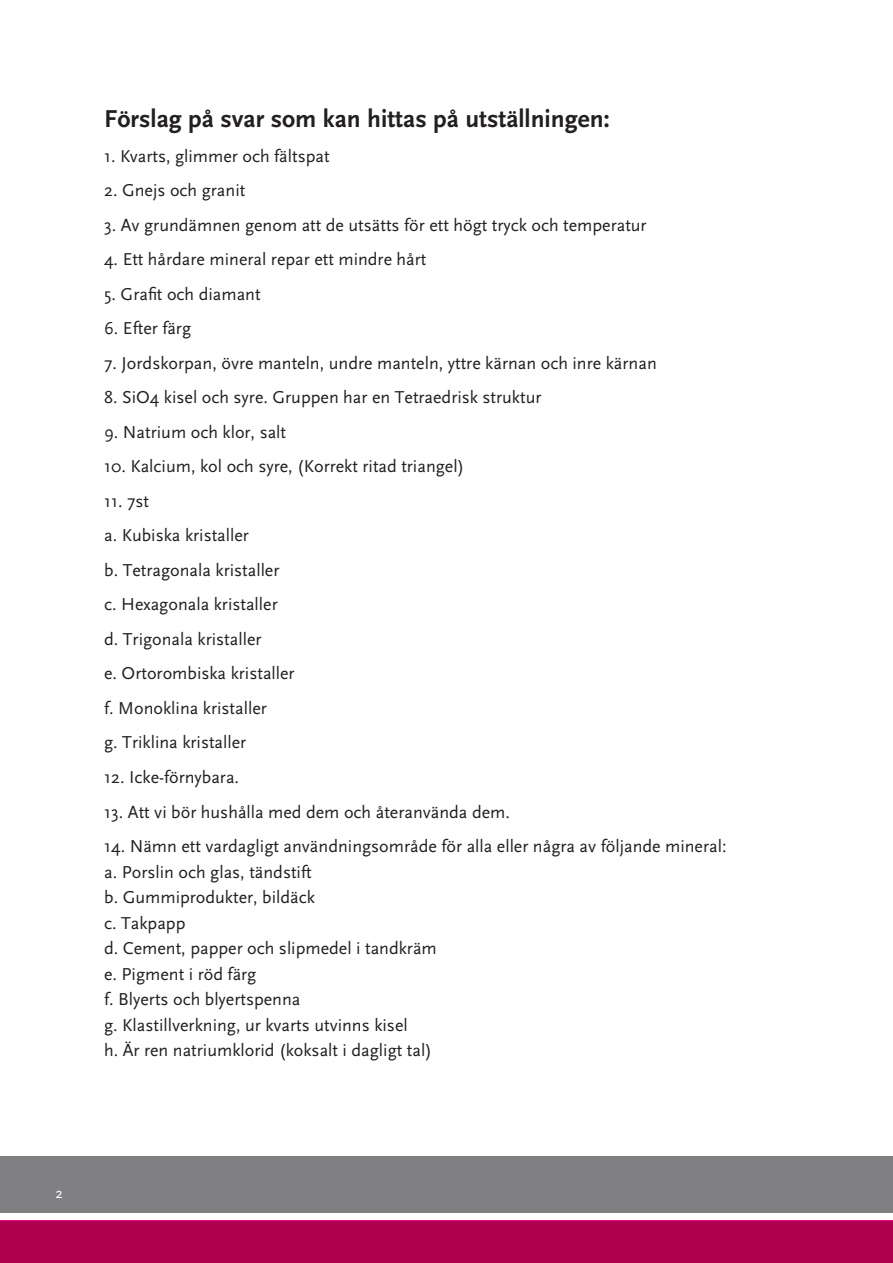
<style>
.page{position:relative;width:893px;height:1263px;background:#fff}
.page>*{position:absolute;margin:0;border:0;box-sizing:border-box;transform-origin:0 0}
.t1{font:700 25.5px "Scala Sans";color:#231f20}
.t2{font:18px "Scala Sans";color:#231f20}
.t3{font:15px "Scala Sans";color:#fff}
</style>
<div class="page">
<svg style="left:0;top:1220px;width:892px;height:43px;background:#ce016c"></svg>
<hr style="left:892px;top:1220px;width:1px;height:43px;background:#ed028c">
<div style="left:0;top:1157px;width:893px;height:56px;background:#808083"></div>
<div style="left:0;top:1221px;width:893px;height:41px;background:#b0014d"></div>
<p class="t1" style="left:104px;top:105px;width:507px">Förslag på svar som kan hittas på utställningen:</p>
<p class="t2" style="left:104px;top:146px;width:227px">1. Kvarts, glimmer och fältspat</p>
<p class="t2" style="left:104px;top:181px;width:143px">2. Gnejs och granit</p>
<p class="t2" style="left:104px;top:215px;width:544px">3. Av grundämnen genom att de utsätts för ett högt tryck och temperatur</p>
<p class="t2" style="left:104px;top:250px;width:324px">4. Ett hårdare mineral repar ett mindre hårt</p>
<p class="t2" style="left:104px;top:284px;width:158px">5. Grafit och diamant</p>
<p class="t2" style="left:104px;top:319px;width:88px">6. Efter färg</p>
<p class="t2" style="left:104px;top:353px;width:554px">7. Jordskorpan, övre manteln, undre manteln, yttre kärnan och inre kärnan</p>
<p class="t2" style="left:104px;top:388px;width:439px">8. SiO4 kisel och syre. Gruppen har en Tetraedrisk struktur</p>
<p class="t2" style="left:104px;top:422px;width:183px">9. Natrium och klor, salt</p>
<p class="t2" style="left:104px;top:457px;width:361px">10. Kalcium, kol och syre, (Korrekt ritad triangel)</p>
<p class="t2" style="left:104px;top:491px;width:47px">11. 7st</p>
<p class="t2" style="left:104px;top:526px;width:146px">a. Kubiska kristaller</p>
<p class="t2" style="left:104px;top:560px;width:177px">b. Tetragonala kristaller</p>
<p class="t2" style="left:104px;top:595px;width:175px">c. Hexagonala kristaller</p>
<p class="t2" style="left:104px;top:629px;width:159px">d. Trigonala kristaller</p>
<p class="t2" style="left:104px;top:664px;width:192px">e. Ortorombiska kristaller</p>
<p class="t2" style="left:104px;top:698px;width:164px">f. Monoklina kristaller</p>
<p class="t2" style="left:104px;top:733px;width:144px">g. Triklina kristaller</p>
<p class="t2" style="left:104px;top:767px;width:136px">12. Icke-förnybara.</p>
<p class="t2" style="left:104px;top:802px;width:407px">13. Att vi bör hushålla med dem och återanvända dem.</p>
<p class="t2" style="left:104px;top:836px;width:624px">14. Nämn ett vardagligt användningsområde för alla eller några av följande mineral:</p>
<p class="t2" style="left:104px;top:862px;width:209px">a. Porslin och glas, tändstift</p>
<p class="t2" style="left:104px;top:887px;width:212px">b. Gummiprodukter, bildäck</p>
<p class="t2" style="left:104px;top:913px;width:83px">c. Takpapp</p>
<p class="t2" style="left:104px;top:938px;width:334px">d. Cement, papper och slipmedel i tandkräm</p>
<p class="t2" style="left:104px;top:964px;width:154px">e. Pigment i röd färg</p>
<p class="t2" style="left:104px;top:989px;width:198px">f. Blyerts och blyertspenna</p>
<p class="t2" style="left:104px;top:1015px;width:305px">g. Klastillverkning, ur kvarts utvinns kisel</p>
<p class="t2" style="left:104px;top:1040px;width:329px">h. Är ren natriumklorid (koksalt i dagligt tal)</p>
<p class="t3" style="left:56px;top:1185px;width:9px">2</p>
</div>
